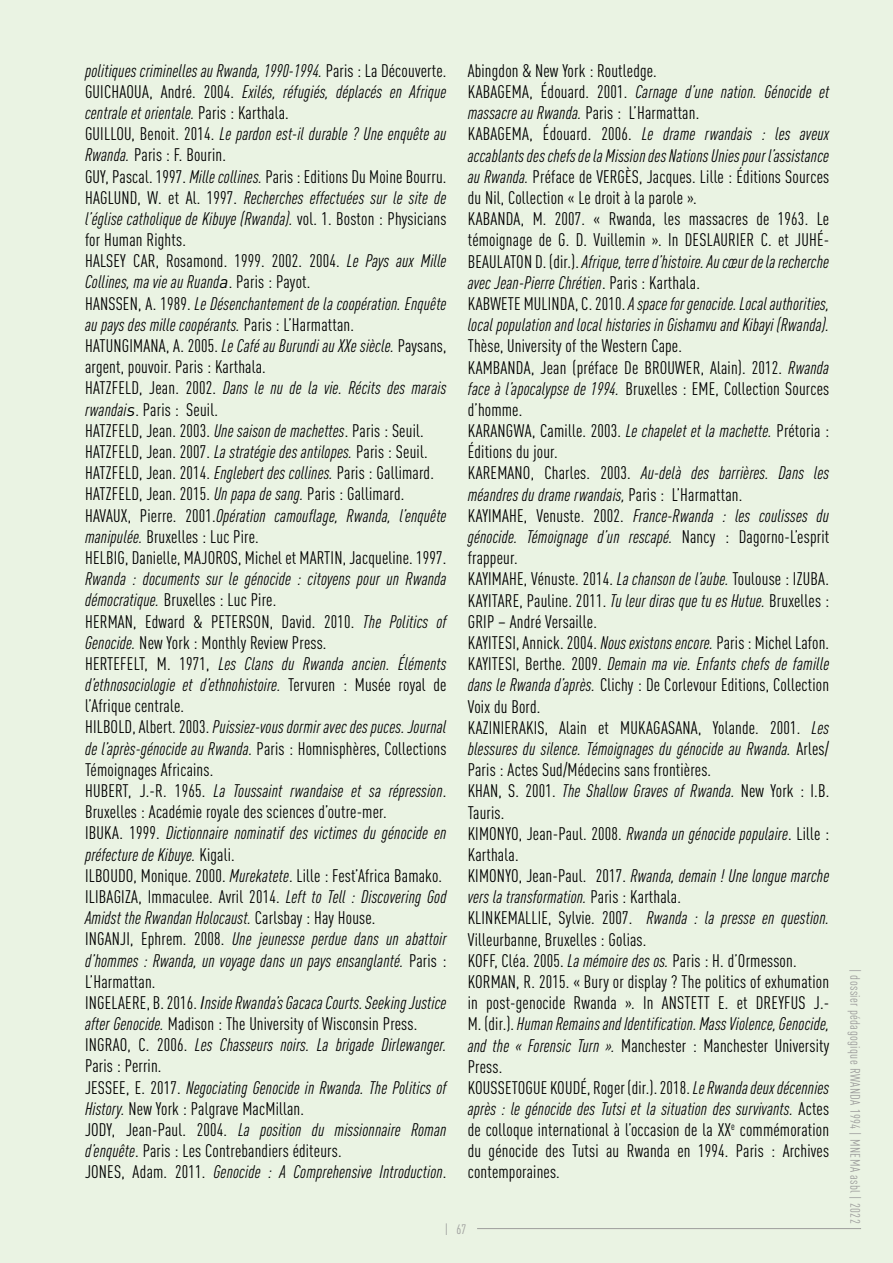
<style>
.page{position:relative;width:893px;height:1263px;background:#eaf3e3}
.page>*{position:absolute;margin:0;border:0;box-sizing:border-box;transform-origin:0 0}
.t1{font:condensed 18px/21.1px "DIN Pro";letter-spacing:.01em;color:#000}
.t2{font:italic condensed 18px/21.1px "DIN Pro";letter-spacing:.01em;color:#000}
.t3{font:condensed 13.5px "DIN Pro";letter-spacing:.025em;color:#9d9d9c}
.s1{font-style:italic}
.s2{font-style:italic;font-stretch:normal}
.s3{font-style:normal}
.s4{font-stretch:normal}
</style>
<div class="page">
<hr style="left:477px;top:1228px;width:384px;height:1px;background:#9d9d9c">
<p class="t1" style="left:85px;top:58px;width:363px"><span class="s1">politiques criminelles au Rwanda, 1990-1994.</span> Paris : La Découverte.<br>GUICHAOUA, André. 2004. <span class="s1">Exilés, réfugiés, déplacés en Afrique centrale et orientale.</span> Paris : Karthala.<br>GUILLOU, Benoit. 2014. <span class="s1">Le pardon est-il durable ? Une enquête au Rwanda.</span> Paris : F. Bourin.<br>GUY, Pascal. 1997. <span class="s1">Mille collines.</span> Paris : Editions Du Moine Bourru.<br>HAGLUND, W. et Al. 1997. <span class="s1">Recherches effectuées sur le site de l’église catholique de Kibuye (Rwanda).</span> vol. 1. Boston : Physicians for Human Rights.<br>HALSEY CAR, Rosamond. 1999. 2002. 2004. <span class="s1">Le Pays aux Mille Collines, ma vie au Ruand</span><span class="s2">a</span>. Paris : Payot.<br>HANSSEN, A. 1989. <span class="s1">Le Désenchantement de la coopération. Enquête au pays des mille coopérants.</span> Paris : L’Harmattan.<br>HATUNGIMANA, A. 2005. <span class="s1">Le Café au Burundi au XXe siècle.</span> Paysans, argent, pouvoir. Paris : Karthala.<br>HATZFELD, Jean. 2002. <span class="s1">Dans le nu de la vie. Récits des marais rwandai</span><span class="s2">s</span>. Paris : Seuil.<br>HATZFELD, Jean. 2003. <span class="s1">Une saison de machettes</span>. Paris : Seuil.<br>HATZFELD, Jean. 2007. <span class="s1">La stratégie des antilopes.</span> Paris : Seuil.<br>HATZFELD, Jean. 2014. <span class="s1">Englebert des collines.</span> Paris : Gallimard.<br>HATZFELD, Jean. 2015. <span class="s1">Un papa de sang.</span> Paris : Gallimard.<br>HAVAUX, Pierre. 2001.<span class="s1">Opération camouflage, Rwanda, l’enquête manipulée.</span> Bruxelles : Luc Pire.<br>HELBIG, Danielle, MAJOROS, Michel et MARTIN, Jacqueline. 1997.</p>
<p class="t2" style="left:85px;top:567px;width:363px">Rwanda : documents sur le génocide : citoyens pour un Rwanda démocratique. <span class="s3">Bruxelles : Luc Pire.<br>HERMAN, Edward &amp; PETERSON, David. 2010.</span> The Politics of Genocide. <span class="s3">New York : Monthly Review Press.<br>HERTEFELT, M. 1971,</span> Les Clans du Rwanda ancien. Éléments d’ethnosociologie et d’ethnohistoire. <span class="s3">Tervuren : Musée royal de l’Afrique centrale.<br>HILBOLD, Albert. 2003.</span> Puissiez-vous dormir avec des puces. Journal de l’après-génocide au Rwanda. <span class="s3">Paris : Homnisphères, Collections Témoignages Africains.<br>HUBERT, J.-R. 1965.</span> La Toussaint rwandaise et sa répression<span class="s3">.<br>Bruxelles : Académie royale des sciences d’outre-mer.<br>IBUKA. 1999.</span> Dictionnaire nominatif des victimes du génocide en préfecture de Kibuye. <span class="s3">Kigali.<br>ILBOUDO, Monique. 2000.</span> Murekatete<span class="s3">. Lille : Fest’Africa Bamako.<br>ILIBAGIZA, Immaculee. Avril 2014.</span> Left to Tell : Discovering God Amidst the Rwandan Holocaust. <span class="s3">Carlsbay : Hay House.<br>INGANJI, Ephrem. 2008.</span> Une jeunesse perdue dans un abattoir d’hommes : Rwanda, un voyage dans un pays ensanglanté. <span class="s3">Paris :<br>L’Harmattan.<br>INGELAERE, B. 2016.</span> <span class="s4">I</span>nside Rwanda’s Gacaca Courts. Seeking Justice after Genocide. <span class="s3">Madison : The University of Wisconsin Press.<br>INGRAO, C. 2006.</span> Les Chasseurs noirs. La brigade Dirlewanger.<br><span class="s3">Paris : Perrin.<br>JESSEE, E. 2017.</span> Negociating Genocide in Rwanda. The Politics of History. <span class="s3">New York : Palgrave MacMillan.<br>JODY, Jean-Paul. 2004.</span> La position du missionnaire Roman d’enquête<span class="s3">. Paris : Les Contrebandiers éditeurs.<br>JONES, Adam. 2011.</span> Genocide : A Comprehensive Introduction<span class="s3">.</span></p>
<p class="t1" style="left:468px;top:59px;width:363px">Abingdon &amp; New York : Routledge.<br>KABAGEMA, Édouard. 2001. <span class="s1">Carnage d’une nation. Génocide et massacre au Rwanda.</span> Paris : L’Harmattan.<br>KABAGEMA, Édouard. 2006. <span class="s1">Le drame rwandais : les aveux accablants des chefs de la Mission des Nations Unies pour l’assistance au Rwanda.</span> Préface de VERGÈS, Jacques. Lille : Éditions Sources du Nil, Collection « Le droit à la parole ».<br>KABANDA, M. 2007. « Rwanda, les massacres de 1963. Le témoignage de G. D. Vuillemin ». In DESLAURIER C. et JUHÉ-BEAULATON D. (dir.). <span class="s1">Afrique, terre d’histoire. Au cœur de la recherche avec Jean-Pierre Chrétien</span>. Paris : Karthala.<br>KABWETE MULINDA, C. 2010. <span class="s1">A space for genocide. Local authorities, local population and local histories in Gishamvu and Kibayi (Rwanda).</span></p>
<p class="t1" style="left:468px;top:334px;width:363px">Thèse, University of the Western Cape.<br>KAMBANDA, Jean (préface De BROUWER, Alain). 2012. <span class="s1">Rwanda face à l’apocalypse de 1994.</span> Bruxelles : EME, Collection Sources d’homme.<br>KARANGWA, Camille. 2003. <span class="s1">Le chapelet et la machette.</span> Prétoria :<br>Éditions du jour.<br>KAREMANO, Charles. 2003. <span class="s1">Au-delà des barrières. Dans les méandres du drame rwandais,</span> Paris : L’Harmattan.<br>KAYIMAHE, Venuste. 2002. <span class="s1">France-Rwanda : les coulisses du génocide. Témoignage d’un rescapé.</span> Nancy : Dagorno-L’esprit frappeur.<br>KAYIMAHE, Vénuste. 2014. <span class="s1">La chanson de l’aube.</span> Toulouse : IZUBA.<br>KAYITARE, Pauline. 2011. <span class="s1">Tu leur diras que tu es Hutue.</span> Bruxelles :<br>GRIP – André Versaille.<br>KAYITESI, Annick. 2004. <span class="s1">Nous existons encore.</span> Paris : Michel Lafon.<br>KAYITESI, Berthe. 2009. <span class="s1">Demain ma vie. Enfants chefs de famille dans le Rwanda d’après.</span> Clichy : De Corlevour Editions, Collection Voix du Bord.<br>KAZINIERAKIS, Alain et MUKAGASANA, Yolande. 2001. <span class="s1">Les blessures du silence. Témoignages du génocide au Rwanda.</span> Arles/ Paris : Actes Sud/Médecins sans frontières.<br>KHAN, S. 2001. <span class="s1">The Shallow Graves of Rwanda.</span> New York : I.B.<br>Tauris.<br>KIMONYO, Jean-Paul. 2008. <span class="s1">Rwanda un génocide populaire</span>. Lille :<br>Karthala.<br>KIMONYO, Jean-Paul. 2017. <span class="s1">Rwanda, demain ! Une longue marche vers la transformation.</span> Paris : Karthala.<br>KLINKEMALLIE, Sylvie. 2007. <span class="s1">Rwanda : la presse en question.<br></span>Villeurbanne, Bruxelles : Golias.<br>KOFF, Cléa. 2005. <span class="s1">La mémoire des os.</span> Paris : H. d’Ormesson.<br>KORMAN, R. 2015. « Bury or display ? The politics of exhumation in post-genocide Rwanda ». In ANSTETT E. et DREYFUS J.- M. (dir.). <span class="s1">Human Remains and Identification. Mass Violence, Genocide, and the « Forensic Turn ».</span> Manchester : Manchester University Press.<br>KOUSSETOGUE KOUDÉ, Roger (dir.). 2018. <span class="s1">Le Rwanda deux décennies après : le génocide des Tutsi et la situation des survivants.</span> Actes de colloque international à l’occasion de la XX<sup>e</sup> commémoration du génocide des Tutsi au Rwanda en 1994. Paris : Archives contemporaines.</p>
<p class="t3" style="left:445px;top:1219px;width:23px">| 67</p>
<p class="t3" style="left:865px;top:969px;width:256px;rotate:90deg">| dossier pédagogique RWANDA 1994 | MNEMA asbl | 2022</p>
</div>
